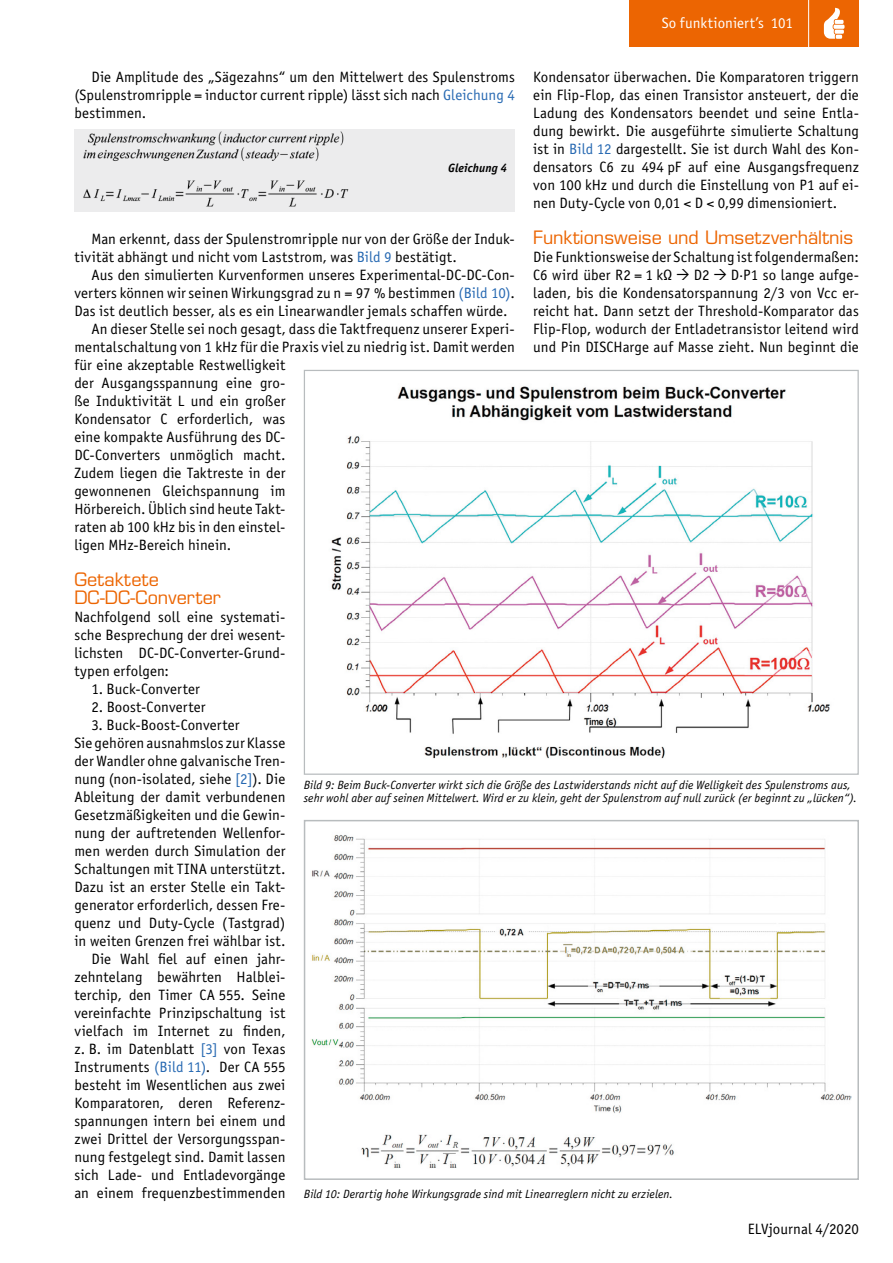
<style>
.page{position:relative;width:893px;height:1263px;background:#fff}
.page>*{position:absolute;margin:0;border:0;box-sizing:border-box;transform-origin:0 0}
.Subhead_5{font:18px "Eurostile LT Std";letter-spacing:.005em;color:#ec6502}
.Fließtext_Neue_Zeile{font:15px/18px "Officina Sans Book ITC";letter-spacing:.005em;color:#000;text-align:justify}
.Fließtext_Neuer_Absa{font:15px/18px "Officina Sans Book ITC";letter-spacing:.005em;color:#000;text-align:justify}
.t1{font:15px "Officina Sans Book ITC";color:#fff}
.Bildunterschrift{font:italic 12px/12.8px "Officina Sans Book ITC";letter-spacing:.005em;color:#000}
.Bildunterschrift-2{font:italic 12px "Officina Sans Bold ITC";letter-spacing:.005em;color:#000}
.s1{color:#2769b2}
</style>
<div class="page">
<div style="left:629px;top:0;width:230px;height:47px;background:#ec6502"></div>
<hr style="left:808px;top:0;width:1px;height:51px;background:#fff">
<svg style="left:824px;top:7px;width:20px;height:32px"></svg>
<div style="left:74px;top:129px;width:441px;height:83px;background:#ececed"></div>
<img style="left:331px;top:386px;width:499px;height:373px">
<img style="left:311px;top:835px;width:540px;height:333px">
<div style="left:304px;top:820px;width:555px;height:360px;border:2px solid #b8bcbe"></div>
<img style="left:83px;top:131px;width:266px;height:76px">
<p class="t1" style="left:662px;top:13px;width:133px">So funktioniert’s 101</p>
<p class="Fließtext_Neue_Zeile" style="left:74px;top:67px;width:442px;text-indent:17px">Die Amplitude des „Sägezahns“ um den Mittelwert des Spulenstroms (Spulenstromripple = inductor current ripple) lässt sich nach <span class="s1">Gleichung 4 </span>bestimmen.</p>
<p class="Fließtext_Neue_Zeile" style="left:533px;top:67px;width:327px">Kondensator überwachen. Die Komparatoren triggern ein Flip-Flop, das einen Transistor ansteuert, der die Ladung des Kondensators beendet und seine Entla&shy;dung bewirkt. Die ausgeführte simulierte Schaltung ist in <span class="s1">Bild 12</span> dargestellt. Sie ist durch Wahl des Kon&shy;densators C6 zu 494 pF auf eine Ausgangsfrequenz von 100 kHz und durch die Einstellung von P1 auf ei&shy;nen Duty-Cycle von 0,01 &lt; D &lt; 0,99 dimensioniert.</p>
<p class="Subhead_5" style="left:533px;top:226px;width:321px">Funktionsweise und Umsetzverhältnis</p>
<p class="Fließtext_Neuer_Absa" style="left:533px;top:247px;width:327px">Die Funktionsweise der Schaltung ist folgendermaßen:<br>C6 wird über R2 = 1 kΩ</p>
<p class="Bildunterschrift-2" style="left:448px;top:160px;width:61px">Gleichung 4</p>
<p class="Fließtext_Neue_Zeile" style="left:74px;top:229px;width:442px;text-indent:17px">Man erkennt, dass der Spulenstromripple nur von der Größe der Induk&shy;tivität abhängt und nicht vom Laststrom, was <span class="s1">Bild 9</span> bestätigt.</p>
<p class="Fließtext_Neue_Zeile" style="left:74px;top:265px;width:442px;text-indent:17px">Aus den simulierten Kurvenformen unseres Experimental-DC-DC-Con&shy;verters können wir seinen Wirkungsgrad zu η = 97 % bestimmen <span class="s1">(Bild 10)</span>.<br>Das ist deutlich besser, als es ein Linearwandler jemals schaffen würde.</p>
<p class="Fließtext_Neue_Zeile" style="left:74px;top:319px;width:442px;text-align:left;text-indent:17px">An dieser Stelle sei noch gesagt, dass die Taktfrequenz unserer Experi&shy;mentalschaltung von 1 kHz für die Praxis viel zu niedrig ist. Damit werden für eine akzeptable Restwelligkeit<br>der Ausgangsspannung eine gro-<br>ße Induktivität L und ein großer<br>Kondensator C erforderlich, was<br>eine kompakte Ausführung des DC-<br>DC-Converters unmöglich macht.<br>Zudem liegen die Taktreste in der<br>gewonnenen Gleichspannung im<br>Hörbereich. Üblich sind heute Takt-<br>raten ab 100 kHz bis in den einstel-<br>ligen MHz-Bereich hinein.</p>
<p class="Subhead_5" style="left:74px;top:568px;width:86px">Getaktete</p>
<p class="Subhead_5" style="left:74px;top:586px;width:148px">DC-DC-Converter</p>
<p class="Fließtext_Neuer_Absa" style="left:74px;top:607px;width:213px">Nachfolgend soll eine systemati&shy;sche Besprechung der drei wesent&shy;lichsten DC-DC-Converter-Grund&shy;typen erfolgen:</p>
<p class="Fließtext_Neue_Zeile" style="left:91px;top:679px;width:110px">1. Buck-Converter</p>
<p class="Fließtext_Neue_Zeile" style="left:91px;top:697px;width:116px">2. Boost-Converter</p>
<p class="Fließtext_Neue_Zeile" style="left:91px;top:715px;width:150px">3. Buck-Boost-Converter</p>
<p class="Fließtext_Neuer_Absa" style="left:74px;top:733px;width:213px">Sie gehören ausnahmslos zur Klasse der Wandler ohne galvanische Tren&shy;nung (non-isolated, siehe <span class="s1">[2]</span>). Die Ableitung der damit verbundenen Gesetzmäßigkeiten und die Gewin&shy;nung der auftretenden Wellenfor&shy;men werden durch Simulation der Schaltungen mit TINA unterstützt.<br>Dazu ist an erster Stelle ein Takt&shy;generator erforderlich, dessen Fre&shy;quenz und Duty-Cycle (Tastgrad) in weiten Grenzen frei wählbar ist.</p>
<p class="Fließtext_Neue_Zeile" style="left:74px;top:949px;width:213px;text-indent:17px">Die Wahl fiel auf einen jahr&shy;zehntelang bewährten Halblei&shy;terchip, den Timer CA 555. Seine vereinfachte Prinzipschaltung ist vielfach im Internet zu finden, z. B. im Datenblatt <span class="s1">[3]</span> von Texas Instruments <span class="s1">(Bild 11)</span>. Der CA 555 besteht im Wesentlichen aus zwei Komparatoren, deren Referenz&shy;spannungen intern bei einem und zwei Drittel der Versorgungsspan&shy;nung festgelegt sind. Damit lassen sich Lade- und Entladevorgänge an einem frequenzbestimmenden</p>
<p class="Fließtext_Neuer_Absa" style="left:533px;top:265px;width:327px;text-indent:198px">D⋅P1 so lange aufge&shy;laden, bis die Kondensatorspannung 2/3 von Vcc er&shy;reicht hat. Dann setzt der Threshold-Komparator das Flip-Flop, wodurch der Entladetransistor leitend wird und Pin DISCHarge auf Masse zieht. Nun beginnt die</p>
<p class="Fließtext_Neuer_Absa" style="left:694px;top:265px;width:17px">D2</p>
<p class="Bildunterschrift" style="left:304px;top:778px;width:555px">Bild 9: Beim Buck-Converter wirkt sich die Größe des Lastwiderstands nicht auf die Welligkeit des Spulenstroms aus, sehr wohl aber auf seinen Mittelwert. Wird er zu klein, geht der Spulenstrom auf null zurück (er beginnt zu „lücken“).</p>
<p class="Bildunterschrift" style="left:304px;top:1187px;width:371px">Bild 10: Derartig hohe Wirkungsgrade sind mit Linearreglern nicht zu erzielen.</p>
<p class="Fließtext_Neue_Zeile" style="left:748px;top:1219px;width:113px">ELVjournal 4/2020</p>
</div>
